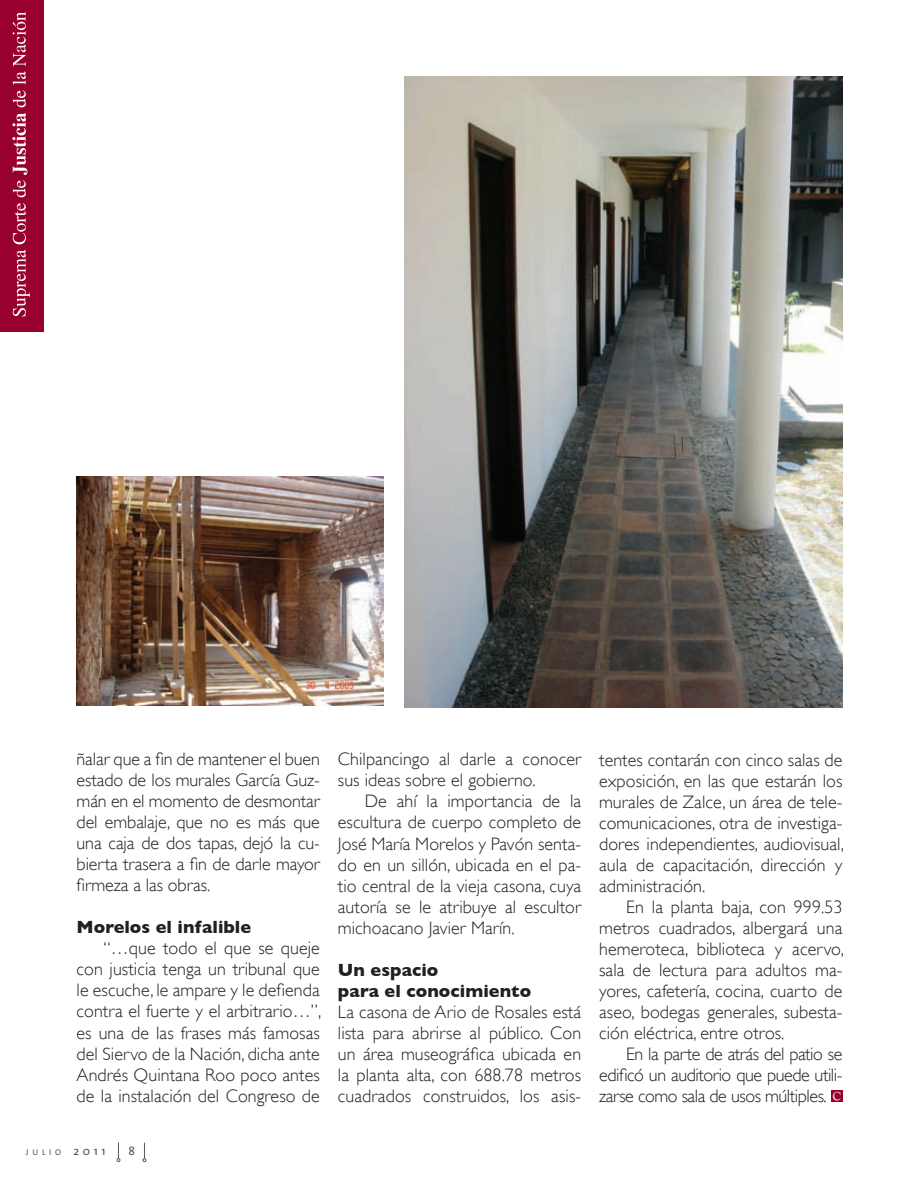
<style>
.page{position:relative;width:919px;height:1178px;background:#fff}
.page>*{position:absolute;margin:0;border:0;box-sizing:border-box;transform-origin:0 0}
.t1{font:300 18px/21px "Gill Sans";letter-spacing:.005em;color:#231f20;text-align:justify}
.t2{font:700 18px/21px "Gill Sans";letter-spacing:.005em;color:#231f20}
.t3{font:12px "The Sans";color:#545557}
.t4{font:8.4px "The Sans";letter-spacing:.435em;color:#545557}
.s1{font-size:12px}
</style>
<div class="page">
<div style="left:0;top:0;width:43px;height:332px;background:#98012d"></div>
<svg style="left:13px;top:250px;width:17px;height:67px"></svg>
<svg style="left:13px;top:203px;width:13px;height:41px"></svg>
<svg style="left:12px;top:113px;width:15px;height:84px"></svg>
<svg style="left:13px;top:12px;width:13px;height:95px"></svg>
<svg style="left:117px;top:1142px;width:3px;height:20px"></svg>
<svg style="left:142px;top:1142px;width:4px;height:20px"></svg>
<img style="left:405px;top:77px;width:437px;height:630px">
<img style="left:77px;top:476px;width:306px;height:230px">
<svg style="left:831px;top:1090px;width:11px;height:11px"></svg>
<svg style="left:832px;top:1092px;width:8px;height:8px"></svg>
<p class="t1" style="left:77px;top:749px;width:245px">ñalar que a fin de mantener el buen estado de los murales García Guz&shy;mán en el momento de desmontar del embalaje, que no es más que una caja de dos tapas, dejó la cu&shy;bierta trasera a fin de darle mayor firmeza a las obras.</p>
<p class="t2" style="left:77px;top:917px;width:176px">Morelos el infalible</p>
<p class="t1" style="left:77px;top:938px;width:246px;text-indent:27px">“…que todo el que se queje con justicia tenga un tribunal que le escuche, le ampare y le defienda contra el fuerte y el arbitrario…”, es una de las frases más famosas del Siervo de la Nación, dicha ante Andrés Quintana Roo poco antes de la instalación del Congreso de</p>
<p class="t4" style="left:26px;top:1145px;width:81px">julio <span class="s1">2011</span></p>
<p class="t3" style="left:128px;top:1141px;width:8px">8</p>
<p class="t1" style="left:338px;top:749px;width:245px">Chilpancingo al darle a conocer sus ideas sobre el gobierno.</p>
<p class="t1" style="left:338px;top:791px;width:245px;text-indent:27px">De ahí la importancia de la escultura de cuerpo completo de José María Morelos y Pavón senta&shy;do en un sillón, ubicada en el pa&shy;tio central de la vieja casona, cuya autoría se le atribuye al escultor michoacano Javier Marín.</p>
<p class="t2" style="left:338px;top:959px;width:195px">Un espacio<br>para el conocimiento</p>
<p class="t1" style="left:338px;top:1001px;width:245px">La casona de Ario de Rosales está lista para abrirse al público. Con un área museográfica ubicada en la planta alta, con 688.78 metros cuadrados construidos, los asis-</p>
<p class="t1" style="left:599px;top:749px;width:246px">tentes contarán con cinco salas de exposición, en las que estarán los murales de Zalce, un área de tele&shy;comunicaciones, otra de investiga&shy;dores independientes, audiovisual, aula de capacitación, dirección y administración.</p>
<p class="t1" style="left:599px;top:896px;width:246px;text-indent:27px">En la planta baja, con 999.53 metros cuadrados, albergará una hemeroteca, biblioteca y acervo, sala de lectura para adultos ma&shy;yores, cafetería, cocina, cuarto de aseo, bodegas generales, subesta&shy;ción eléctrica, entre otros.</p>
<p class="t1" style="left:599px;top:1043px;width:245px;text-indent:27px">En la parte de atrás del patio se edificó un auditorio que puede utili&shy;zarse como sala de usos múltiples.</p>
</div>
